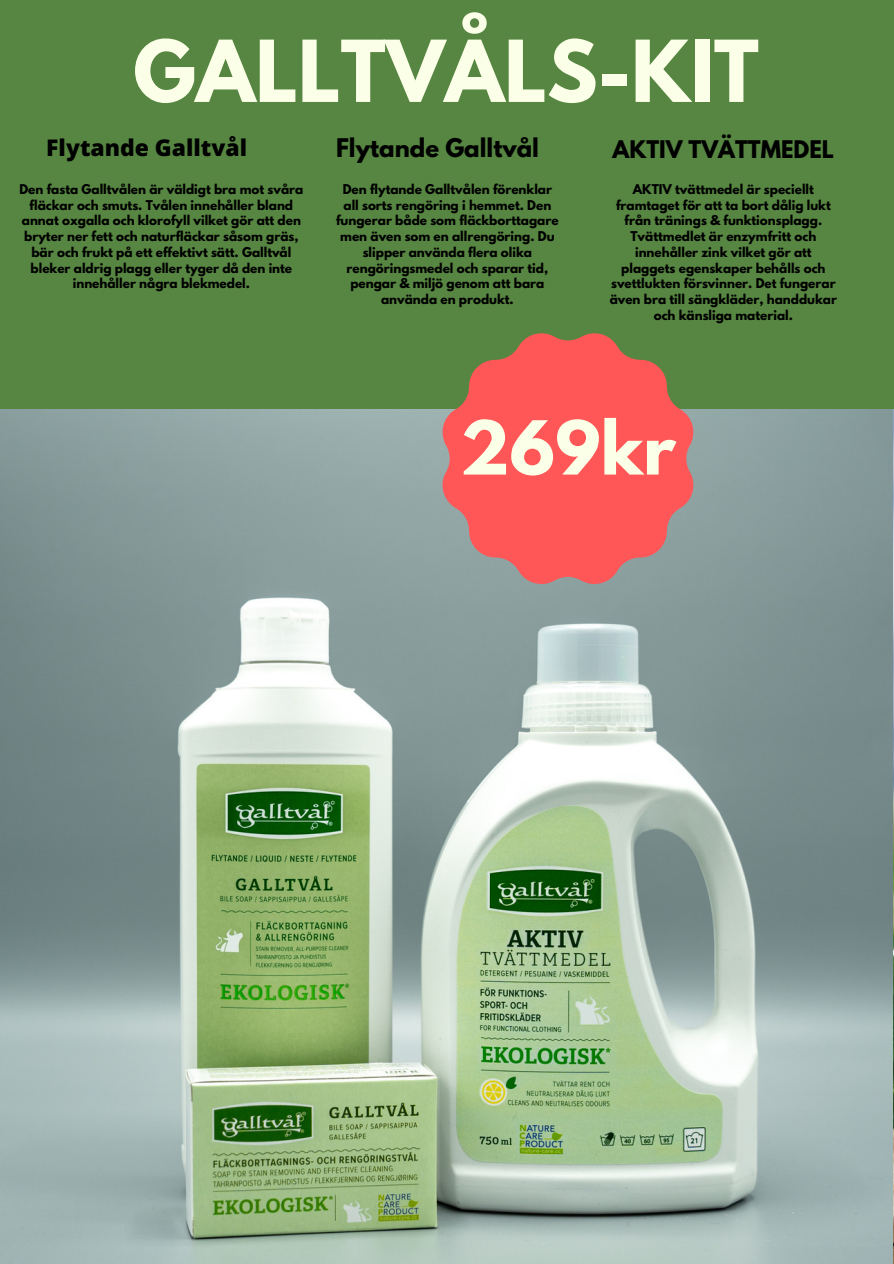
<style>
.page{position:relative;width:894px;height:1264px;background:#fff}
.page>*{position:absolute;margin:0;border:0;box-sizing:border-box;transform-origin:0 0}
.t1{font:700 75.45px "League Spartan";color:#fbffe7}
.t2{font:700 65.85px "League Spartan";color:#fbffe7}
.t3{font:800 22.95px "Open Sans";color:#000}
.t4{font:700 22.8px "League Spartan";color:#000}
.t5{font:700 21.45px "League Spartan";color:#000}
.t6{font:700 12px/15.8px "League Spartan";color:#000;text-align:center}
</style>
<div class="page">
<img style="left:0;top:409px;width:892px;height:854px">
<div style="left:0;top:0;width:892px;height:408px;background:#568641"></div>
<svg style="left:442px;top:333px;width:251px;height:251px;background:#de655d"></svg>
<p class="t1" style="left:133px;top:34px;width:627px">GALLTVÅLS-KIT</p>
<p class="t5" style="left:612px;top:138px;width:223px">AKTIV TVÄTTMEDEL</p>
<p class="t3" style="left:46px;top:132px;width:202px">Flytande Galltvål</p>
<h2 class="t4" style="left:336px;top:137px;width:204px">Flytande Galltvål</h2>
<h4 class="t6" style="left:19px;top:183px;width:285px">Den fasta Galltvålen är väldigt bra mot svåra fläckar och smuts. Tvålen innehåller bland annat oxgalla och klorofyll vilket gör att den bryter ner fett och naturfläckar såsom gräs, bär och frukt på ett effektivt sätt. Galltvål bleker aldrig plagg eller tyger då den inte innehåller några blekmedel.</h4>
<h4 class="t6" style="left:336px;top:183px;width:224px">Den flytande Galltvålen förenklar all sorts rengöring i hemmet. Den fungerar både som fläckborttagare men även som en allrengöring. Du slipper använda flera olika rengöringsmedel och sparar tid, pengar &amp; miljö genom att bara använda en produkt.</h4>
<h3 class="t6" style="left:615px;top:183px;width:216px">AKTIV tvättmedel är speciellt framtaget för att ta bort dålig lukt från tränings &amp; funktionsplagg.<br>Tvättmedlet är enzymfritt och innehåller zink vilket gör att</h3>
<p class="t6" style="left:609px;top:261px;width:229px">plaggets egenskaper behålls och svettlukten försvinner. Det fungerar även bra till sängkläder, handdukar och känsliga material.</p>
<p class="t2" style="left:460px;top:415px;width:217px">269kr</p>
</div>
